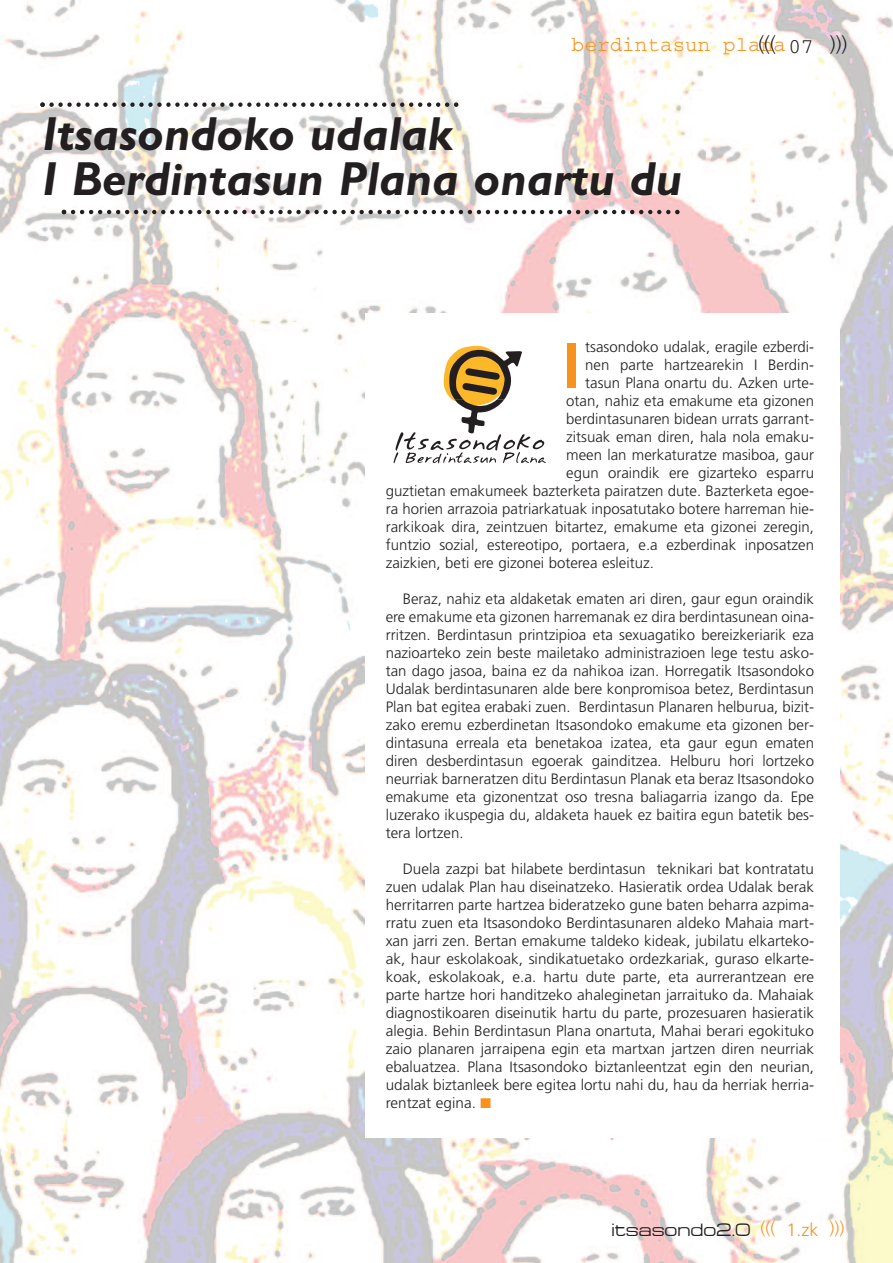
<style>
.page{position:relative;width:893px;height:1263px;background:#fff}
.page>*{position:absolute;margin:0;border:0;box-sizing:border-box;transform-origin:0 0}
.t1{font:700 63.3px "Frutiger";color:#f7931d}
.t2{font:italic 700 48px/45px "Gill Sans Std";color:#231f20}
.t3{font:21px "Courier";color:#f7931d}
.t4{font:300 21px "Frutiger";color:#231f20}
.t5{font:18px "Micro Extend FLF";color:#231f20}
.t6{font:300 15px/18px "Frutiger";color:#231f20;text-align:justify}
.s1{font-family:"Courier";font-weight:400}
.s2{font-family:"Monotype Sorts";font-weight:400;font-size:13.5px;color:#f7931d}
.s3{font-family:"Frutiger";font-weight:300;color:#f7931d}
</style>
<div class="page">
<img style="left:0;top:0;width:893px;height:1263px">
<div style="left:366px;top:314px;width:474px;height:824px;background:#fff"></div>
<svg style="left:394px;top:345px;width:152px;height:118px"></svg>
<svg style="left:62px;top:210px;width:618px;height:4px"></svg>
<svg style="left:40px;top:102px;width:418px;height:5px"></svg>
<h3 class="t4" style="left:758px;top:35px;width:91px">((( <span class="s1">07</span> )))</h3>
<h3 class="t3" style="left:572px;top:38px;width:216px">berdintasun plana</h3>
<h2 class="t2" style="left:43px;top:116px;width:641px">Itsasondoko udalak<br>I Berdintasun Plana onartu du</h2>
<h1 class="t1" style="left:562px;top:340px;width:19px">I</h1>
<p class="t6" style="left:585px;top:339px;width:230px">tsasondoko udalak, eragile ezberdi-</p>
<p class="t6" style="left:585px;top:357px;width:230px">nen parte hartzearekin I Berdin-</p>
<p class="t6" style="left:585px;top:375px;width:230px">tasun Plana onartu du. Azken urte-</p>
<p class="t6" style="left:566px;top:393px;width:249px">otan, nahiz eta emakume eta gizonen</p>
<p class="t6" style="left:566px;top:411px;width:249px">berdintasunaren bidean urrats garrant-</p>
<p class="t6" style="left:566px;top:429px;width:249px">zitsuak eman diren, hala nola emaku-</p>
<p class="t6" style="left:566px;top:447px;width:249px">meen lan merkaturatze masiboa, gaur</p>
<p class="t6" style="left:566px;top:465px;width:249px">egun oraindik ere gizarteko esparru</p>
<p class="t6" style="left:386px;top:483px;width:430px">guztietan emakumeek bazterketa pairatzen dute. Bazterketa egoe-</p>
<p class="t6" style="left:386px;top:501px;width:430px">ra horien arrazoia patriarkatuak inposatutako botere harreman hie-</p>
<p class="t6" style="left:386px;top:519px;width:430px">rarkikoak dira, zeintzuen bitartez, emakume eta gizonei zeregin,</p>
<p class="t6" style="left:386px;top:537px;width:430px">funtzio sozial, estereotipo, portaera, e.a ezberdinak inposatzen</p>
<p class="t6" style="left:386px;top:555px;width:270px">zaizkien, beti ere gizonei boterea esleituz.</p>
<p class="t6" style="left:386px;top:591px;width:430px;text-indent:17px">Beraz, nahiz eta aldaketak ematen ari diren, gaur egun oraindik ere emakume eta gizonen harremanak ez dira berdintasunean oina&shy;rritzen. Berdintasun printzipioa eta sexuagatiko bereizkeriarik eza nazioarteko zein beste mailetako administrazioen lege testu asko&shy;tan dago jasoa, baina ez da nahikoa izan. Horregatik Itsasondoko Udalak berdintasunaren alde bere konpromisoa betez, Berdintasun Plan bat egitea erabaki zuen. Berdintasun Planaren helburua, bizit&shy;zako eremu ezberdinetan Itsasondoko emakume eta gizonen ber&shy;dintasuna erreala eta benetakoa izatea, eta gaur egun ematen diren desberdintasun egoerak gainditzea. Helburu hori lortzeko neurriak barneratzen ditu Berdintasun Planak eta beraz Itsasondoko emakume eta gizonentzat oso tresna baliagarria izango da. Epe luzerako ikuspegia du, aldaketa hauek ez baitira egun batetik bes&shy;tera lortzen.</p>
<p class="t6" style="left:386px;top:861px;width:430px;text-indent:17px">Duela zazpi bat hilabete berdintasun teknikari bat kontratatu zuen udalak Plan hau diseinatzeko. Hasieratik ordea Udalak berak herritarren parte hartzea bideratzeko gune baten beharra azpima&shy;rratu zuen eta Itsasondoko Berdintasunaren aldeko Mahaia mart&shy;xan jarri zen. Bertan emakume taldeko kideak, jubilatu elkarteko&shy;ak, haur eskolakoak, sindikatuetako ordezkariak, guraso elkarte&shy;koak, eskolakoak, e.a. hartu dute parte, eta aurrerantzean ere parte hartze hori handitzeko ahaleginetan jarraituko da. Mahaiak diagnostikoaren diseinutik hartu du parte, prozesuaren hasieratik alegia. Behin Berdintasun Plana onartuta, Mahai berari egokituko zaio planaren jarraipena egin eta martxan jartzen diren neurriak ebaluatzea. Plana Itsasondoko biztanleentzat egin den neurian, udalak biztanleek bere egitea lortu nahi du, hau da herriak herria&shy;rentzat egina. <span class="s2">n</span></p>
<p class="t5" style="left:611px;top:1220px;width:235px">itsasondo2.0 <span class="s3">((( 1.zk )))</span></p>
</div>
